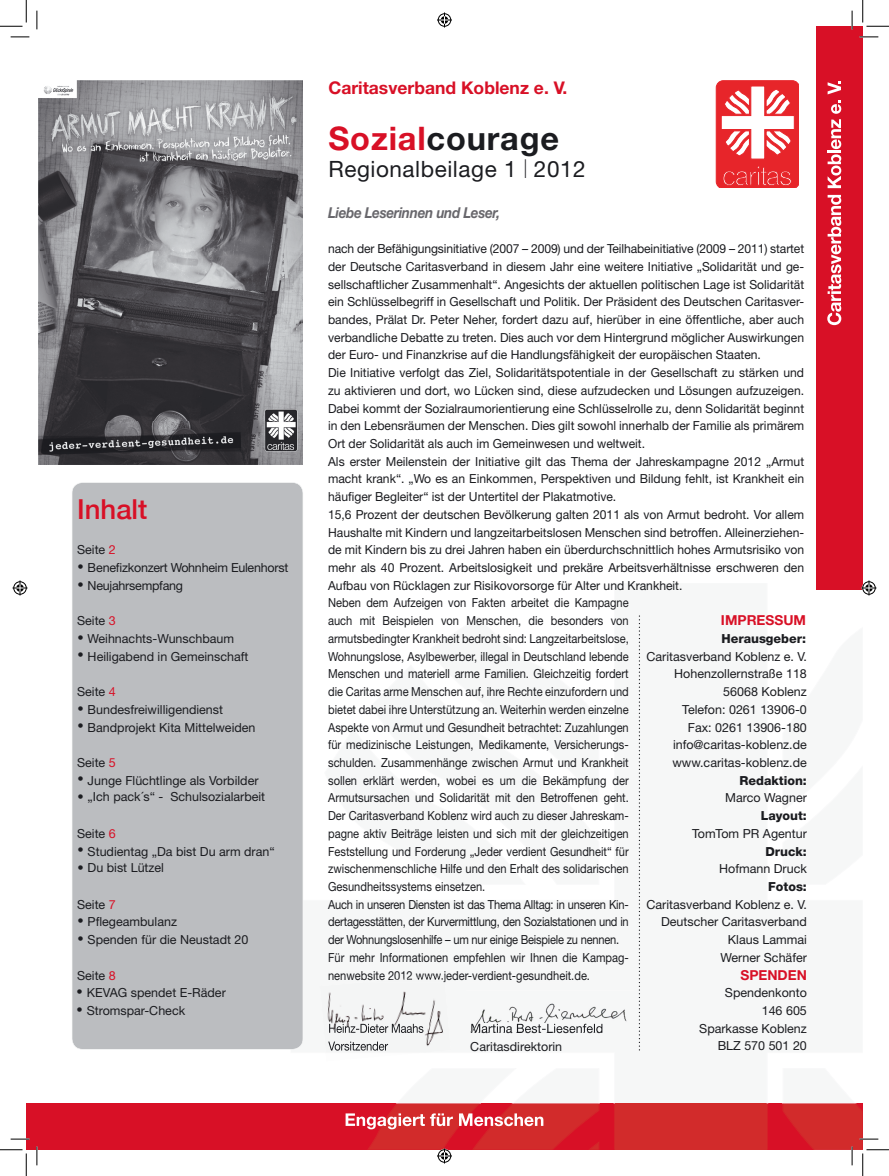
<style>
.page{position:relative;width:889px;height:1176px;background:#fff}
.page>*{position:absolute;margin:0;border:0;box-sizing:border-box;transform-origin:0 0}
.t1{font:700 32.5px "Helvetica Neue";letter-spacing:.025em;color:#1b1c20}
.t2{font:500 27.5px "Helvetica Neue";color:#d81026}
.t3{font:22.5px "Helvetica Neue";letter-spacing:.025em;color:#1b1c20}
.t4{font:700 17.5px "Helvetica Neue";color:#d81026}
.t5{font:italic 700 15px "Helvetica Neue";letter-spacing:-.025em;color:#68676c;scale:.9 1}
.t6{font:700 13.75px "Helvetica Neue";color:#d81026}
.t7{font:12.5px/17.8px "Helvetica Neue";color:#1b1c20}
.t8{font:12.5px "Helvetica Neue";letter-spacing:-.02em;color:#1b1c20}
.t9{font:800 12.5px "Helvetica Neue";color:#1b1c20}
.s1{color:#d81026}
.s2{font-size:18.75px}
</style>
<div class="page">
<div style="left:26px;top:1103px;width:836px;height:46px;background:#d81026"></div>
<div style="left:816px;top:26px;width:46px;height:564px;background:#d81026"></div>
<svg style="left:716px;top:80px;width:82px;height:107px"></svg>
<div style="left:615px;top:1112px;width:152px;height:37px;background:#d22b2b"></div>
<hr style="left:767px;top:1103px;width:1px;height:46px;background:#d32b2b">
<hr style="left:614px;top:1103px;width:1px;height:46px;background:#d32b2b">
<svg style="left:291px;top:615px;width:478px;height:497px;fill:#f6f7f7"></svg>
<img style="left:38px;top:81px;width:265px;height:383px">
<svg style="left:827px;top:195px;width:14px;height:130px"></svg>
<svg style="left:827px;top:100px;width:14px;height:88px"></svg>
<svg style="left:827px;top:81px;width:14px;height:13px"></svg>
<div style="left:72px;top:482px;width:231px;height:567px;background:#bbbdc0"></div>
<svg style="left:639px;top:615px;width:1px;height:435px"></svg>
<img style="left:326px;top:1054px;width:84px;height:7px">
<img style="left:320px;top:982px;width:131px;height:70px">
<img style="left:326px;top:1053px;width:92px;height:1px">
<img style="left:326px;top:1052px;width:100px;height:1px">
<img style="left:363px;top:975px;width:82px;height:7px">
<img style="left:329px;top:1024px;width:99px;height:9px">
<img style="left:328px;top:1041px;width:66px;height:9px">
<img style="left:466px;top:990px;width:168px;height:41px">
<img style="left:471px;top:1024px;width:131px;height:7px">
<svg style="left:11px;top:36px;width:18px;height:2px"></svg>
<svg style="left:859px;top:36px;width:19px;height:2px"></svg>
<svg style="left:11px;top:1138px;width:18px;height:2px"></svg>
<svg style="left:36px;top:11px;width:2px;height:18px"></svg>
<svg style="left:36px;top:1146px;width:2px;height:19px"></svg>
<svg style="left:851px;top:11px;width:2px;height:18px"></svg>
<svg style="left:0;top:0;width:27px;height:27px"></svg>
<svg style="left:0;top:1149px;width:27px;height:27px"></svg>
<svg style="left:862px;top:0;width:27px;height:27px"></svg>
<svg style="left:782px;top:1103px;width:107px;height:73px"></svg>
<svg style="left:437px;top:13px;width:15px;height:15px"></svg>
<svg style="left:345px;top:1067px;width:255px;height:96px"></svg>
<svg style="left:13px;top:580px;width:15px;height:15px"></svg>
<svg style="left:861px;top:580px;width:15px;height:15px"></svg>
<h2 class="t2" style="left:77px;top:493px;width:72px">Inhalt</h2>
<p class="t7" style="left:77px;top:541px;width:40px">Seite <span class="s1">2</span></p>
<p class="t8" style="left:77px;top:560px;width:212px">• Benefizkonzert Wohnheim Eulenhorst</p>
<p class="t8" style="left:77px;top:578px;width:107px">• Neujahrsempfang</p>
<p class="t7" style="left:77px;top:612px;width:40px">Seite <span class="s1">3</span></p>
<p class="t7" style="left:88px;top:629px;width:162px;text-indent:-10px">• Weihnachts-Wunschbaum<br>Heiligabend in Gemeinschaft</p>
<p class="t7" style="left:77px;top:682px;width:40px">Seite <span class="s1">4</span></p>
<p class="t7" style="left:77px;top:700px;width:147px">• Bundesfreiwilligendienst</p>
<p class="t7" style="left:77px;top:718px;width:180px">• Bandprojekt Kita Mittelweiden</p>
<p class="t7" style="left:77px;top:753px;width:40px">Seite <span class="s1">5</span></p>
<p class="t7" style="left:77px;top:771px;width:183px">• Junge Flüchtlinge als Vorbilder</p>
<p class="t7" style="left:77px;top:787px;width:189px">• „Ich pack´s“ - Schulsozialarbeit</p>
<p class="t7" style="left:77px;top:824px;width:40px">Seite <span class="s1">6</span></p>
<p class="t7" style="left:77px;top:842px;width:199px">• Studientag „Da bist Du arm dran“</p>
<p class="t7" style="left:77px;top:858px;width:88px">• Du bist Lützel</p>
<p class="t7" style="left:77px;top:895px;width:40px">Seite <span class="s1">7</span></p>
<p class="t7" style="left:77px;top:913px;width:101px">• Pflegeambulanz</p>
<p class="t7" style="left:77px;top:930px;width:172px">• Spenden für die Neustadt 20</p>
<p class="t7" style="left:77px;top:966px;width:40px">Seite <span class="s1">8</span></p>
<p class="t7" style="left:77px;top:984px;width:151px">• KEVAG spendet E-Räder</p>
<p class="t7" style="left:77px;top:1001px;width:110px">• Stromspar-Check</p>
<p class="t7" style="left:77px;top:646px;width:8px">•</p>
<h3 class="t4" style="left:328px;top:77px;width:240px">Caritasverband Koblenz e. V.</h3>
<h1 class="t1" style="left:328px;top:118px;width:232px"><span class="s1">Sozial</span>courage</h1>
<h3 class="t3" style="left:328px;top:155px;width:259px">Regionalbeilage 1 <span class="s2">|</span> 2012</h3>
<p class="t5" style="left:328px;top:203px;width:193px">Liebe Leserinnen und Leser,</p>
<p class="t7" style="left:328px;top:240px;width:477px">nach der Befähigungsinitiative (2007 – 2009) und der Teilhabeinitiative (2009 – 2011) startet der Deutsche Caritasverband in diesem Jahr eine weitere Initiative „Solidarität und ge&shy;sellschaftlicher Zusammenhalt“. Angesichts der aktuellen politischen Lage ist Solidarität ein Schlüsselbegriff in Gesellschaft und Politik. Der Präsident des Deutschen Caritasver&shy;bandes, Prälat Dr. Peter Neher, fordert dazu auf, hierüber in eine öffentliche, aber auch verbandliche Debatte zu treten. Dies auch vor dem Hintergrund möglicher Auswirkungen der Euro- und Finanzkrise auf die Handlungsfähigkeit der europäischen Staaten.<br>Die Initiative verfolgt das Ziel, Solidaritätspotentiale in der Gesellschaft zu stärken und zu aktivieren und dort, wo Lücken sind, diese aufzudecken und Lösungen aufzuzeigen.<br>Dabei kommt der Sozialraumorientierung eine Schlüsselrolle zu, denn Solidarität beginnt in den Lebensräumen der Menschen. Dies gilt sowohl innerhalb der Familie als primärem Ort der Solidarität als auch im Gemeinwesen und weltweit.<br>Als erster Meilenstein der Initiative gilt das Thema der Jahreskampagne 2012 „Armut macht krank“. „Wo es an Einkommen, Perspektiven und Bildung fehlt, ist Krankheit ein häufiger Begleiter“ ist der Untertitel der Plakatmotive.<br>15,6 Prozent der deutschen Bevölkerung galten 2011 als von Armut bedroht. Vor allem Haushalte mit Kindern und langzeitarbeitslosen Menschen sind betroffen. Alleinerziehen&shy;de mit Kindern bis zu drei Jahren haben ein überdurchschnittlich hohes Armutsrisiko von mehr als 40 Prozent. Arbeitslosigkeit und prekäre Arbeitsverhältnisse erschweren den Aufbau von Rücklagen zur Risikovorsorge für Alter und Krankheit.<br>Neben dem Aufzeigen von Fakten arbeitet die Kampagne<br>auch mit Beispielen von Menschen, die besonders von<br>armutsbedingter Krankheit bedroht sind: Langzeitarbeitslose,<br>Wohnungslose, Asylbewerber, illegal in Deutschland lebende<br>Menschen und materiell arme Familien. Gleichzeitig fordert<br>die Caritas arme Menschen auf, ihre Rechte einzufordern und<br>bietet dabei ihre Unterstützung an. Weiterhin werden einzelne<br>Aspekte von Armut und Gesundheit betrachtet: Zuzahlungen<br>für medizinische Leistungen, Medikamente, Versicherungs-<br>schulden. Zusammenhänge zwischen Armut und Krankheit<br>sollen erklärt werden, wobei es um die Bekämpfung der<br>Armutsursachen und Solidarität mit den Betroffenen geht.<br>Der Caritasverband Koblenz wird auch zu dieser Jahreskam-<br>pagne aktiv Beiträge leisten und sich mit der gleichzeitigen<br>Feststellung und Forderung „Jeder verdient Gesundheit“ für<br>zwischenmenschliche Hilfe und den Erhalt des solidarischen<br>Gesundheitssystems einsetzen.<br>Auch in unseren Diensten ist das Thema Alltag: in unseren Kin-<br>dertagesstätten, der Kurvermittlung, den Sozialstationen und in<br>der Wohnungslosenhilfe – um nur einige Beispiele zu nennen.<br>Für mehr Informationen empfehlen wir Ihnen die Kampag-<br>nenwebsite 2012 www.jeder-verdient-gesundheit.de.</p>
<p class="t6" style="left:721px;top:612px;width:87px">IMPRESSUM</p>
<p class="t9" style="left:721px;top:631px;width:86px">Herausgeber:</p>
<p class="t7" style="left:646px;top:647px;width:162px;text-align:right">Caritasverband Koblenz e. V.<br>Hohenzollernstraße 118<br>56068 Koblenz<br>Telefon: 0261 13906-0<br>Fax: 0261 13906-180 info@caritas-koblenz.de www.caritas-koblenz.de</p>
<p class="t9" style="left:739px;top:773px;width:69px">Redaktion:</p>
<p class="t7" style="left:725px;top:789px;width:83px">Marco Wagner</p>
<p class="t9" style="left:761px;top:808px;width:48px">Layout:</p>
<p class="t7" style="left:692px;top:824px;width:116px">TomTom PR Agentur</p>
<p class="t9" style="left:765px;top:843px;width:43px">Druck:</p>
<p class="t7" style="left:719px;top:860px;width:89px">Hofmann Druck</p>
<p class="t9" style="left:768px;top:879px;width:40px">Fotos:</p>
<p class="t7" style="left:646px;top:895px;width:162px;text-align:right">Caritasverband Koblenz e. V.<br>Deutscher Caritasverband<br>Klaus Lammai<br>Werner Schäfer</p>
<p class="t6" style="left:740px;top:966px;width:68px">SPENDEN</p>
<p class="t7" style="left:699px;top:984px;width:109px;text-align:right">Spendenkonto<br>146 605<br>Sparkasse Koblenz<br>BLZ 570 501 20</p>
<p class="t7" style="left:470px;top:1019px;width:134px">Martina Best-Liesenfeld<br>Caritasdirektorin</p>
</div>
